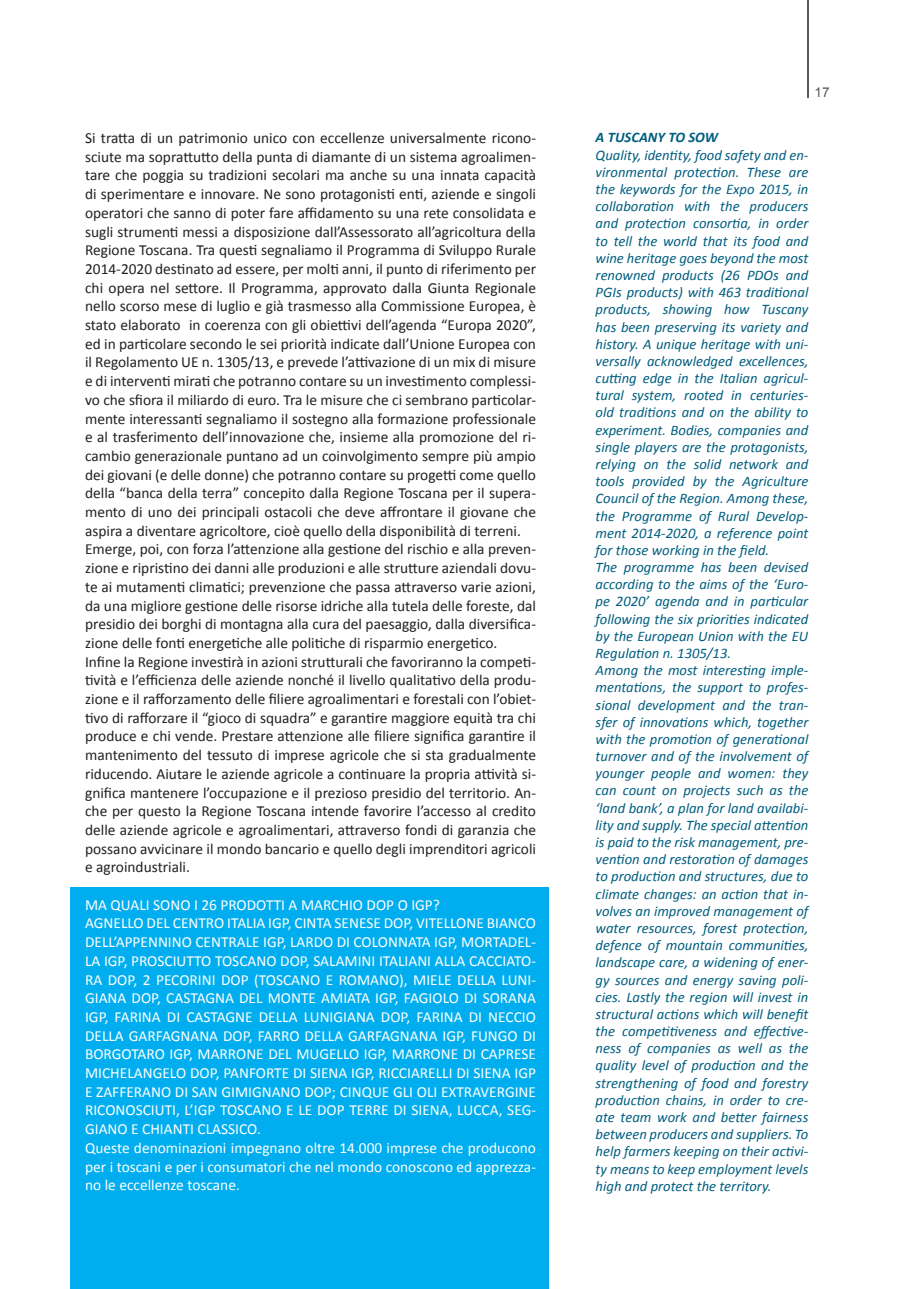
<style>
.page{position:relative;width:919px;height:1289px;background:#fff}
.page>*{position:absolute;margin:0;border:0;box-sizing:border-box;transform-origin:0 0}
.t1{font:15.3px/18.8px "Calibri";color:#231f20;text-align:justify}
.t2{font:15.3px/18.8px "Calibri";color:#fff;text-align:justify}
.t3{font:italic 14.7px/17.2px "Calibri";color:#005e80;text-align:justify}
.t4{font:italic 700 14.7px "Calibri";color:#005e80}
.t5{font:13.5px "Arial";color:#57585a}
</style>
<div class="page">
<div style="left:70px;top:887px;width:479px;height:401px;background:#00aeef"></div>
<hr style="left:806px;top:0;width:2px;height:97px;background:#57585a">
<p class="t1" style="left:85px;top:129px;width:452px">Si tratta di un patrimonio unico con eccellenze universalmente ricono&shy;sciute ma soprattutto della punta di diamante di un sistema agroalimen&shy;tare che poggia su tradizioni secolari ma anche su una innata capacità di sperimentare e innovare. Ne sono protagonisti enti, aziende e singoli operatori che sanno di poter fare affidamento su una rete consolidata e sugli strumenti messi a disposizione dall’Assessorato all’agricoltura della Regione Toscana. Tra questi segnaliamo il Programma di Sviluppo Rurale 2014-2020 destinato ad essere, per molti anni, il punto di riferimento per chi opera nel settore. Il Programma, approvato dalla Giunta Regionale nello scorso mese di luglio e già trasmesso alla Commissione Europea, è stato elaborato in coerenza con gli obiettivi dell’agenda “Europa 2020”, ed in particolare secondo le sei priorità indicate dall’Unione Europea con il Regolamento UE n. 1305/13, e prevede l’attivazione di un mix di misure e di interventi mirati che potranno contare su un investimento complessi&shy;vo che sfiora il miliardo di euro. Tra le misure che ci sembrano particolar&shy;mente interessanti segnaliamo il sostegno alla formazione professionale e al trasferimento dell’innovazione che, insieme alla promozione del ri&shy;cambio generazionale puntano ad un coinvolgimento sempre più ampio dei giovani (e delle donne) che potranno contare su progetti come quello della “banca della terra” concepito dalla Regione Toscana per il supera&shy;mento di uno dei principali ostacoli che deve affrontare il giovane che aspira a diventare agricoltore, cioè quello della disponibilità di terreni.</p>
<p class="t1" style="left:85px;top:540px;width:452px">Emerge, poi, con forza l’attenzione alla gestione del rischio e alla preven&shy;zione e ripristino dei danni alle produzioni e alle strutture aziendali dovu&shy;te ai mutamenti climatici; prevenzione che passa attraverso varie azioni, da una migliore gestione delle risorse idriche alla tutela delle foreste, dal presidio dei borghi di montagna alla cura del paesaggio, dalla diversifica&shy;zione delle fonti energetiche alle politiche di risparmio energetico.</p>
<p class="t1" style="left:85px;top:652px;width:452px">Infine la Regione investirà in azioni strutturali che favoriranno la competi&shy;tività e l’efficienza delle aziende nonché il livello qualitativo della produ&shy;zione e il rafforzamento delle filiere agroalimentari e forestali con l’obiet&shy;tivo di rafforzare il “gioco di squadra” e garantire maggiore equità tra chi produce e chi vende. Prestare attenzione alle filiere significa garantire il mantenimento del tessuto di imprese agricole che si sta gradualmente riducendo. Aiutare le aziende agricole a continuare la propria attività si&shy;gnifica mantenere l’occupazione e il prezioso presidio del territorio. An&shy;che per questo la Regione Toscana intende favorire l’accesso al credito delle aziende agricole e agroalimentari, attraverso fondi di garanzia che possano avvicinare il mondo bancario e quello degli imprenditori agricoli e agroindustriali.</p>
<p class="t2" style="left:85px;top:895px;width:356px">MA QUALI SONO I 26 PRODOTTI A MARCHIO DOP O IGP?</p>
<p class="t2" style="left:85px;top:914px;width:452px">AGNELLO DEL CENTRO ITALIA IGP, CINTA SENESE DOP, VITELLONE BIANCO DELL’APPENNINO CENTRALE IGP, LARDO DI COLONNATA IGP, MORTADEL-LA IGP, PROSCIUTTO TOSCANO DOP, SALAMINI ITALIANI ALLA CACCIATO-RA DOP, 2 PECORINI DOP (TOSCANO E ROMANO), MIELE DELLA LUNI-GIANA DOP, CASTAGNA DEL MONTE AMIATA IGP, FAGIOLO DI SORANA IGP, FARINA DI CASTAGNE DELLA LUNIGIANA DOP, FARINA DI NECCIO DELLA GARFAGNANA DOP, FARRO DELLA GARFAGNANA IGP, FUNGO DI BORGOTARO IGP, MARRONE DEL MUGELLO IGP, MARRONE DI CAPRESE MICHELANGELO DOP, PANFORTE DI SIENA IGP, RICCIARELLI DI SIENA IGP E ZAFFERANO DI SAN GIMIGNANO DOP; CINQUE GLI OLI EXTRAVERGINE RICONOSCIUTI, L’IGP TOSCANO E LE DOP TERRE DI SIENA, LUCCA, SEG-GIANO E CHIANTI CLASSICO.</p>
<p class="t2" style="left:85px;top:1138px;width:452px">Queste denominazioni impegnano oltre 14.000 imprese che producono per i toscani e per i consumatori che nel mondo conoscono ed apprezza&shy;no le eccellenze toscane.</p>
<p class="t5" style="left:814px;top:84px;width:17px">17</p>
<p class="t4" style="left:595px;top:128px;width:124px">A TUSCANY TO SOW</p>
<p class="t3" style="left:595px;top:146px;width:214px">Quality, identity, food safety and en&shy;vironmental protection. These are the keywords for the Expo 2015, in collaboration with the producers and protection consortia, in order to tell the world that its food and wine heritage goes beyond the most renowned products (26 PDOs and PGIs products) with 463 traditional products, showing how Tuscany has been preserving its variety and history. A unique heritage with uni&shy;versally acknowledged excellences, cutting edge in the Italian agricul&shy;tural system, rooted in centuries&shy;old traditions and on the ability to experiment. Bodies, companies and single players are the protagonists, relying on the solid network and tools provided by the Agriculture Council of the Region. Among these, the Programme of Rural Develop&shy;ment 2014-2020, a reference point for those working in the field.</p>
<p class="t3" style="left:595px;top:558px;width:214px">The programme has been devised according to the aims of the ‘Euro&shy;pe 2020’ agenda and in particular following the six priorities indicated by the European Union with the EU Regulation n. 1305/13.</p>
<p class="t3" style="left:595px;top:661px;width:214px">Among the most interesting imple&shy;mentations, the support to profes&shy;sional development and the tran&shy;sfer of innovations which, together with the promotion of generational turnover and of the involvement of younger people and women: they can count on projects such as the ‘land bank’, a plan for land availabi&shy;lity and supply. The special attention is paid to the risk management, pre&shy;vention and restoration of damages to production and structures, due to climate changes: an action that in&shy;volves an improved management of water resources, forest protection, defence of mountain communities, landscape care, a widening of ener&shy;gy sources and energy saving poli&shy;cies. Lastly the region will invest in structural actions which will benefit the competitiveness and effective&shy;ness of companies as well as the quality level of production and the strengthening of food and forestry production chains, in order to cre&shy;ate team work and better fairness between producers and suppliers. To help farmers keeping on their activi&shy;ty means to keep employment levels high and protect the territory.</p>
</div>
